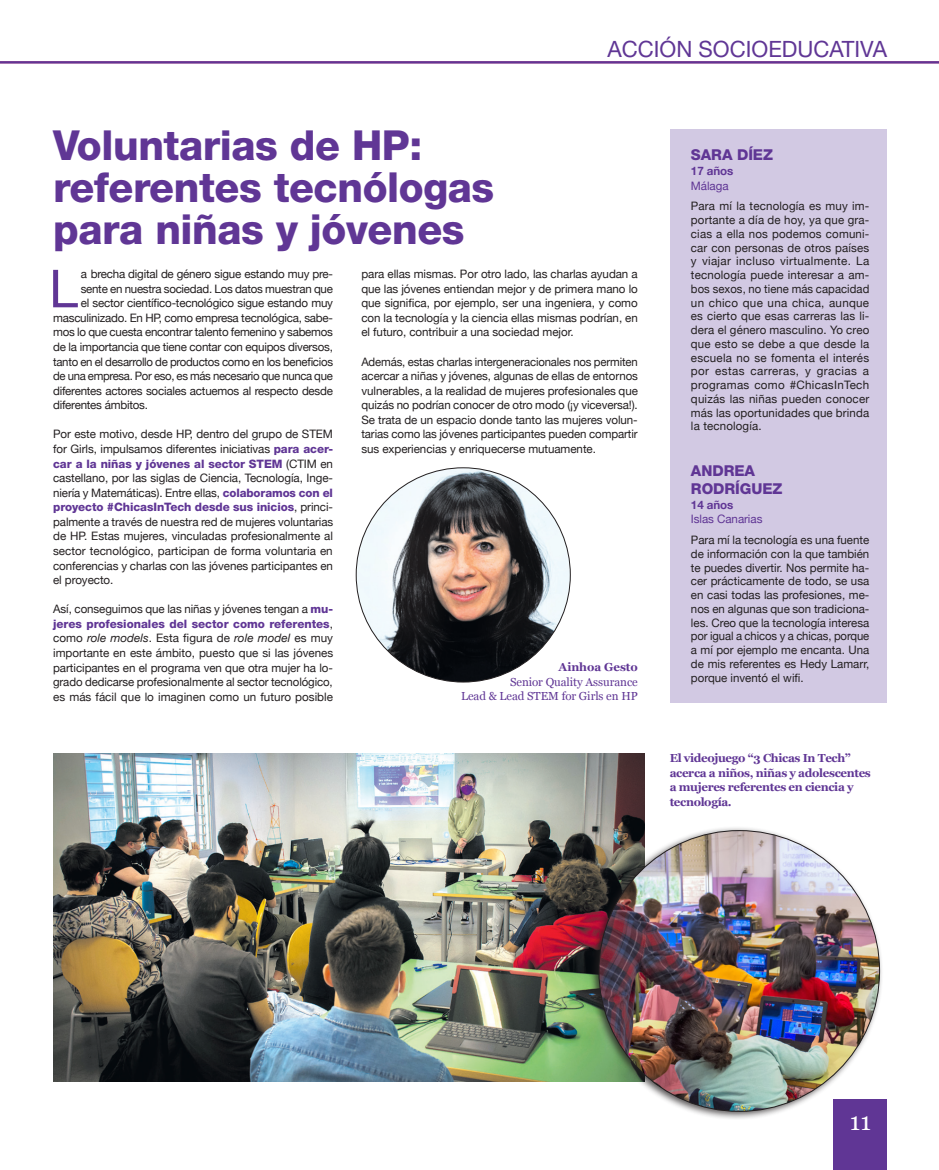
<style>
.page{position:relative;width:939px;height:1170px;background:#fff}
.page>*{position:absolute;margin:0;border:0;box-sizing:border-box;transform-origin:0 0}
.t1{font:52.38px "Helvetica Neue";color:#603695}
.t2{font:800 41.38px/42px "Helvetica Neue";letter-spacing:-.01em;color:#603695}
.t3{font:25px "Georgia";color:#fff}
.t4{font:22.5px "Helvetica Neue";color:#603695}
.t5{font:800 15px "Helvetica Neue";letter-spacing:-.005em;color:#603695}
.t6{font:11.62px/13.8px "Helvetica Neue";letter-spacing:-.02em;color:#231f20;text-align:justify}
.t7{font:700 11.62px/14.6px "Georgia";letter-spacing:-.03em;color:#603695}
.t8{font:11.62px/14.6px "Georgia";letter-spacing:-.005em;color:#603695;text-align:right}
.t9{font:11.62px "Helvetica Neue";letter-spacing:-.005em;color:#603695}
.t10{font:700 11.62px "Helvetica Neue";letter-spacing:-.005em;color:#603695}
.t11{font:700 11.62px "Georgia";letter-spacing:-.005em;color:#603695}
.s1{font-weight:800;color:#603695}
.s2{font-style:italic}
</style>
<div class="page">
<div style="left:671px;top:129px;width:216px;height:573px;background:#d2c9e3"></div>
<div style="left:834px;top:1098px;width:53px;height:71px;background:#603695"></div>
<hr style="left:0;top:61px;width:939px;height:2px;background:#603695">
<img style="left:356px;top:468px;width:214px;height:214px;border-radius:107px">
<img style="left:53px;top:753px;width:592px;height:328px">
<div style="left:589px;top:825px;width:294px;height:294px;background:#231f20;opacity:.75"></div>
<img style="left:599px;top:830px;width:281px;height:281px;border-radius:140px">
<h3 class="t4" style="left:608px;top:35px;width:278px">ACCIÓN SOCIOEDUCATIVA</h3>
<h2 class="t2" style="left:53px;top:124px;width:443px">Voluntarias de HP: referentes tecnólogas para niñas y jóvenes</h2>
<h1 class="t1" style="left:49px;top:251px;width:26px">L</h1>
<p class="t6" style="left:81px;top:268px;width:254px">a brecha digital de género sigue estando muy pre-</p>
<p class="t6" style="left:361px;top:267px;width:278px;line-height:14.6px">para ellas mismas. Por otro lado, las charlas ayudan a que las jóvenes entiendan mejor y de primera mano lo que significa, por ejemplo, ser una ingeniera, y como con la tecnología y la ciencia ellas mismas podrían, en el futuro, contribuir a una sociedad mejor.</p>
<p class="t6" style="left:361px;top:355px;width:278px;line-height:14.6px">Además, estas charlas intergeneracionales nos permiten acercar a niñas y jóvenes, algunas de ellas de entornos vulnerables, a la realidad de mujeres profesionales que quizás no podrían conocer de otro modo (¡y viceversa!).<br>Se trata de un espacio donde tanto las mujeres volun&shy;tarias como las jóvenes participantes pueden compartir sus experiencias y enriquecerse mutuamente.</p>
<p class="t6" style="left:81px;top:282px;width:254px">sente en nuestra sociedad. Los datos muestran que</p>
<p class="t6" style="left:81px;top:297px;width:254px">el sector científico-tecnológico sigue estando muy</p>
<p class="t6" style="left:53px;top:311px;width:281px">masculinizado. En HP, como empresa tecnológica, sabe-</p>
<p class="t6" style="left:53px;top:326px;width:281px">mos lo que cuesta encontrar talento femenino y sabemos</p>
<p class="t6" style="left:53px;top:340px;width:281px">de la importancia que tiene contar con equipos diversos,</p>
<p class="t6" style="left:53px;top:355px;width:281px">tanto en el desarrollo de productos como en los beneficios</p>
<p class="t6" style="left:53px;top:370px;width:281px">de una empresa. Por eso, es más necesario que nunca que</p>
<p class="t6" style="left:53px;top:384px;width:281px">diferentes actores sociales actuemos al respecto desde</p>
<p class="t6" style="left:53px;top:399px;width:96px">diferentes ámbitos.</p>
<p class="t6" style="left:53px;top:427px;width:282px;line-height:14.6px">Por este motivo, desde HP, dentro del grupo de STEM for Girls, impulsamos diferentes iniciativas <span class="s1">para acer&shy;car a la niñas y jóvenes al sector STEM</span> (CTI M en castellano, por las siglas de Ciencia, Tecnología, Inge&shy;niería y Matemáticas). Entre ellas, <span class="s1">colaboramos con el proyecto #ChicasInTech desde sus inicios</span>, princi&shy;palmente a través de nuestra red de mujeres voluntarias de HP. Estas mujeres, vinculadas profesionalmente al sector tecnológico, participan de forma voluntaria en conferencias y charlas con las jóvenes participantes en el proyecto.</p>
<p class="t6" style="left:53px;top:602px;width:282px;line-height:14.5px">Así, conseguimos que las niñas y jóvenes tengan a <span class="s1">mu&shy;jeres profesionales del sector como referentes</span>, como <span class="s2">role models</span>. Esta figura de <span class="s2">role model</span> es muy importante en este ámbito, puesto que si las jóvenes participantes en el programa ven que otra mujer ha lo&shy;grado dedicarse profesionalmente al sector tecnológico, es más fácil que lo imaginen como un futuro posible</p>
<p class="t11" style="left:559px;top:658px;width:81px">Ainhoa Gesto</p>
<p class="t8" style="left:461px;top:674px;width:178px">Senior Quality Assurance<br>Lead &amp; Lead STEM for Girls en HP</p>
<p class="t5" style="left:691px;top:146px;width:84px">Sara Díez</p>
<p class="t10" style="left:691px;top:161px;width:44px">17 años</p>
<p class="t9" style="left:691px;top:177px;width:39px">Málaga</p>
<p class="t6" style="left:691px;top:200px;width:180px">Para mí la tecnología es muy im&shy;portante a día de hoy, ya que gra&shy;cias a ella nos podemos comuni&shy;car con personas de otros países y viajar incluso virtualmente. La tecnología puede interesar a am&shy;bos sexos, no tiene más capacidad un chico que una chica, aunque es cierto que esas carreras las li&shy;dera el género masculino. Yo creo que esto se debe a que desde la escuela no se fomenta el interés por estas carreras, y gracias a programas como #ChicasI nTech quizás las niñas pueden conocer más las oportunidades que brinda la tecnología.</p>
<p class="t5" style="left:691px;top:462px;width:12px">Andre</p>
<p class="t5" style="left:745px;top:462px;width:12px">a</p>
<p class="t5" style="left:691px;top:479px;width:23px">Rodr</p>
<p class="t5" style="left:735px;top:479px;width:17px">ígue</p>
<p class="t5" style="left:773px;top:479px;width:11px">z</p>
<p class="t10" style="left:691px;top:495px;width:44px">14 años</p>
<p class="t9" style="left:691px;top:510px;width:73px">Islas Canarias</p>
<p class="t6" style="left:691px;top:533px;width:180px">Para mí la tecnología es una fuente de información con la que también te puedes divertir. Nos permite ha&shy;cer prácticamente de todo, se usa en casi todas las profesiones, me&shy;nos en algunas que son tradiciona&shy;les. Creo que la tecnología interesa por igual a chicos y a chicas, porque a mí por ejemplo me encanta. Una de mis referentes es Hedy Lamarr, porque inventó el wifi.</p>
<p class="t7" style="left:670px;top:750px;width:203px">El videojuego “3 Chicas In Tech” acerca a niños, niñas y adolescentes a mujeres referentes en ciencia y tecnología.</p>
<h3 class="t3" style="left:850px;top:1102px;width:23px">11</h3>
</div>
